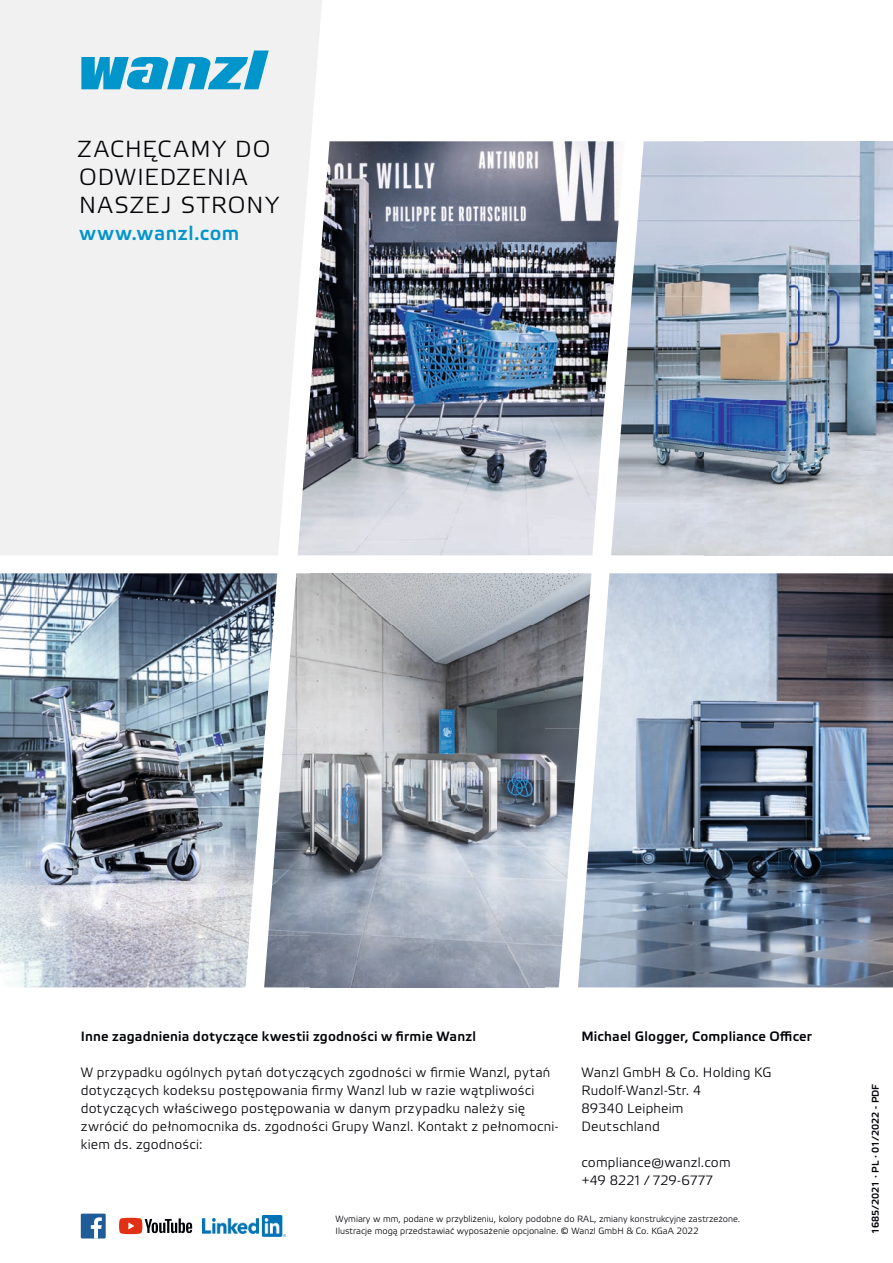
<style>
.page{position:relative;width:893px;height:1263px;background:#fff}
.page>*{position:absolute;margin:0;border:0;box-sizing:border-box;transform-origin:0 0}
.t1{font:300 23.25px/27.9px "Wanzl Etelka";letter-spacing:.05em;color:#020307}
.t2{font:500 19.8px "Wanzl Etelka";letter-spacing:.03em;color:#0095cb}
.t3{font:300 13.5px/18px "Wanzl Etelka";letter-spacing:.015em;color:#020307}
.t4{font:500 13.5px "Wanzl Etelka";letter-spacing:.015em;color:#020307}
.t5{font:500 9.75px "Wanzl Etelka";color:#020307}
.t6{font:300 9px/12px "Wanzl Etelka";color:#020307}
</style>
<div class="page">
<div style="left:0;top:0;width:322px;height:555px;background:#f1f1f1"></div>
<svg style="left:81px;top:51px;width:188px;height:38px"></svg>
<img style="left:298px;top:141px;width:321px;height:414px">
<img style="left:640px;top:141px;width:253px;height:52px">
<img style="left:635px;top:193px;width:258px;height:52px">
<img style="left:631px;top:245px;width:262px;height:52px">
<img style="left:627px;top:297px;width:266px;height:51px">
<img style="left:623px;top:348px;width:270px;height:52px">
<img style="left:619px;top:400px;width:274px;height:52px">
<img style="left:615px;top:452px;width:278px;height:52px">
<img style="left:0;top:573px;width:277px;height:414px">
<img style="left:292px;top:573px;width:286px;height:52px">
<img style="left:288px;top:625px;width:290px;height:52px">
<img style="left:284px;top:677px;width:294px;height:51px">
<img style="left:280px;top:728px;width:298px;height:52px">
<img style="left:276px;top:780px;width:299px;height:52px">
<img style="left:272px;top:832px;width:299px;height:52px">
<img style="left:268px;top:884px;width:299px;height:52px">
<img style="left:264px;top:936px;width:299px;height:51px">
<img style="left:578px;top:573px;width:315px;height:414px">
<div style="left:81px;top:1213px;width:25px;height:25px;background:#205c97"></div>
<svg style="left:91px;top:1217px;width:11px;height:21px"></svg>
<img style="left:203px;top:1216px;width:82px;height:20px">
<svg style="left:119px;top:1218px;width:73px;height:16px"></svg>
<h1 class="t1" style="left:78px;top:136px;width:203px">ZACHĘCAMY DO<br>ODWIEDZENIA<br>NASZEJ STRONY</h1>
<h2 class="t2" style="left:80px;top:221px;width:161px">www.wanzl.com</h2>
<p class="t4" style="left:336px;top:1022px;width:57px">POLSKA</p>
<p class="t3" style="left:336px;top:1057px;width:134px">ul. Mszczonowska 69<br>05-830 Nadarzyn</p>
<p class="t3" style="left:336px;top:1100px;width:189px">Phone +48 (0) 22 / 739 50 00<br>Fax</p>
<p class="t4" style="left:81px;top:1022px;width:55px">NIEMCY</p>
<p class="t3" style="left:81px;top:1057px;width:141px">Rudolf-Wanzl-Straße 4<br>89340 Leipheim</p>
<p class="t3" style="left:81px;top:1100px;width:184px">Phone +49 (0) 82 21 / 7 29-0<br>Fax</p>
<p class="t4" style="left:81px;top:1029px;width:397px">Inne zagadnienia dotyczące kwestii zgodności w firmie Wanzl</p>
<p class="t3" style="left:81px;top:1064px;width:479px">W przypadku ogólnych pytań dotyczących zgodności w firmie Wanzl, pytań dotyczących kodeksu postępowania firmy Wanzl lub w razie wątpliwości dotyczących właściwego postępowania w danym przypadku należy się zwrócić do pełnomocnika ds. zgodności Grupy Wanzl. Kontakt z pełnomocni&shy;kiem ds. zgodności:</p>
<p class="t3" style="left:81px;top:1115px;width:209px;line-height:24.5px;text-indent:54px">+49 (0) 82 21 / 7 29-1000 info@wanzl.com</p>
<p class="t3" style="left:390px;top:1118px;width:135px">+48 (0) 22 / 739 50 01</p>
<p class="t4" style="left:581px;top:1029px;width:232px">Michael Glogger, Compliance Officer</p>
<p class="t3" style="left:581px;top:1064px;width:192px">Wanzl GmbH &amp; Co. Holding KG<br>Rudolf-Wanzl-Str. 4<br>89340 Leipheim<br>Deutschland</p>
<p class="t3" style="left:581px;top:1154px;width:151px">compliance@wanzl.com +49 8221 / 729-6777</p>
<p class="t6" style="left:336px;top:1213px;width:406px">Wymiary w mm, podane w przybliżeniu, kolory podobne do RAL, zmiany konstrukcyjne zastrzeżone.<br>Ilustracje mogą przedstawiać wyposażenie opcjonalne. © Wanzl GmbH &amp; Co. KGaA 2022</p>
<p class="t5" style="left:870px;top:1234px;width:152px;rotate:-90deg">1685/2021 · PL · 01/2022 - PDF</p>
</div>
